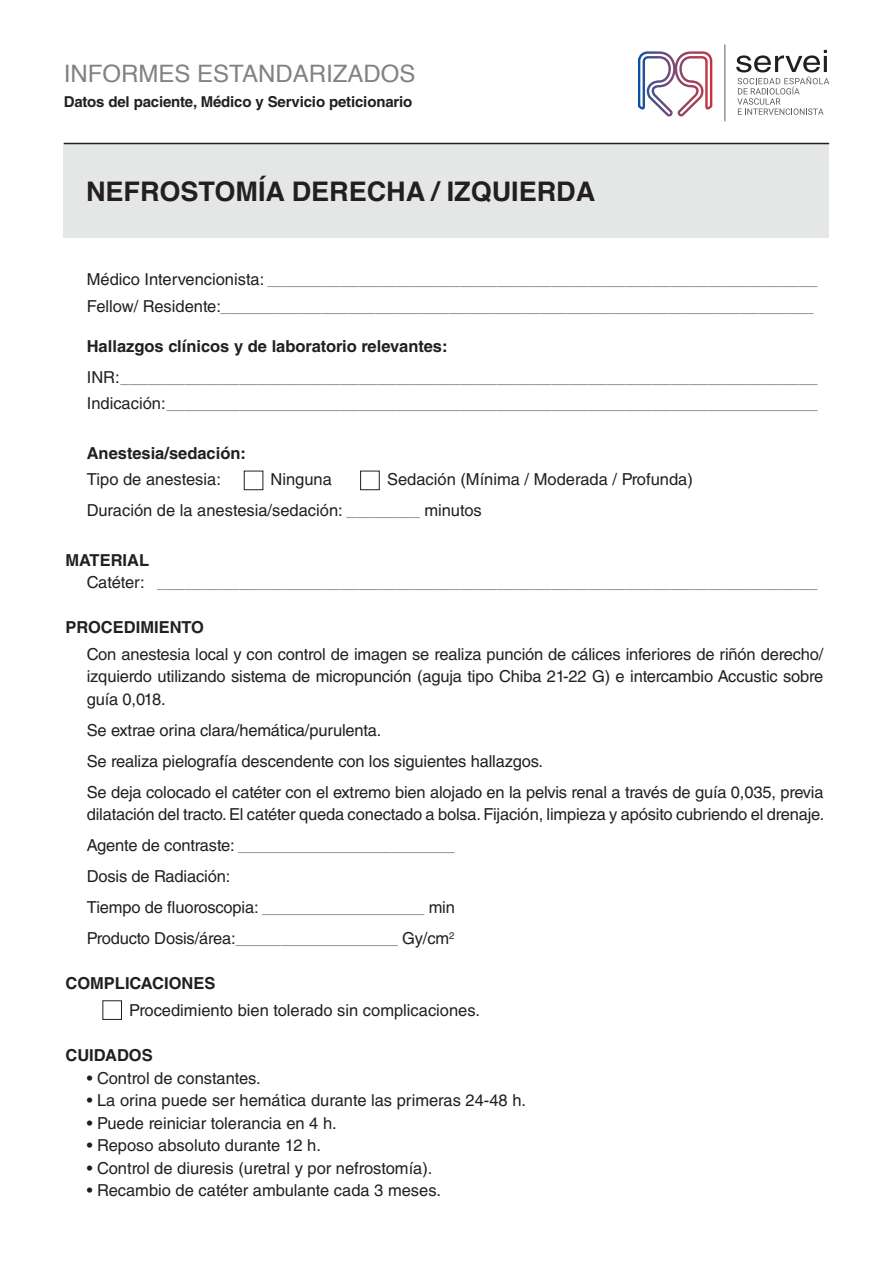
<style>
.page{position:relative;width:893px;height:1263px;background:#fff}
.page>*{position:absolute;margin:0;border:0;box-sizing:border-box;transform-origin:0 0}
.t1{font:700 27px "Helvetica";color:#231f20}
.t2{font:24px "Helvetica";color:#808285}
.t3{font:16.5px/22.5px "Helvetica LT Std";letter-spacing:-.01em;color:#231f20;text-align:justify}
.t4{font:16.5px "Helvetica LT Std";color:#808285}
.t5{font:700 16.5px "Helvetica LT Std";color:#231f20}
.t6{font:700 15px "Helvetica LT Std";letter-spacing:-.01em;color:#231f20}
.s1{color:#231f20}
.s2{color:#808285}
</style>
<div class="page">
<div style="left:64px;top:144px;width:765px;height:94px;background:#e5e7e6"></div>
<hr style="left:724px;top:44px;width:1px;height:77px;background:#5b5e5e">
<svg style="left:638px;top:51px;width:74px;height:65px"></svg>
<svg style="left:736px;top:50px;width:93px;height:65px"></svg>
<hr style="left:824px;top:56px;width:3px;height:16px;background:#231f20">
<hr style="left:64px;top:143px;width:765px;height:1px;background:#231f20">
<div style="left:244px;top:471px;width:19px;height:19px;border:1px solid #231f20"></div>
<div style="left:360px;top:471px;width:20px;height:19px;border:1px solid #231f20"></div>
<div style="left:102px;top:1000px;width:20px;height:20px;border:1px solid #231f20"></div>
<p class="t2" style="left:64px;top:55px;width:353px">INFORMES ESTANDARIZADOS</p>
<p class="t6" style="left:64px;top:92px;width:350px">Datos del paciente, Médico y Servicio peticionario</p>
<p class="t1" style="left:86px;top:170px;width:511px">NEFROSTOMÍA DERECHA / IZQUIERDA</p>
<p class="t4" style="left:87px;top:270px;width:733px"><span class="s1">Médico Intervencionista:</span> ____________________________________________________________</p>
<p class="t4" style="left:87px;top:297px;width:729px"><span class="s1">Fellow/ Residente:</span>_________________________________________________________________</p>
<p class="t5" style="left:87px;top:336px;width:362px">Hallazgos clínicos y de laboratorio relevantes:</p>
<p class="t4" style="left:87px;top:367px;width:733px"><span class="s1">INR:</span>____________________________________________________________________________</p>
<p class="t4" style="left:87px;top:394px;width:733px"><span class="s1">Indicación:</span>_______________________________________________________________________</p>
<p class="t5" style="left:87px;top:443px;width:161px">Anestesia/sedación:</p>
<p class="t3" style="left:87px;top:468px;width:136px">Tipo de anestesia:</p>
<p class="t3" style="left:271px;top:468px;width:63px">Ninguna</p>
<p class="t3" style="left:387px;top:468px;width:307px">Sedación (Mínima / Moderada / Profunda)</p>
<p class="t3" style="left:87px;top:499px;width:397px">Duración de la anestesia/sedación: <span class="s2">________</span> minutos</p>
<p class="t5" style="left:65px;top:550px;width:85px">MATERIAL</p>
<p class="t4" style="left:87px;top:573px;width:733px"><span class="s1">Catéter:</span> ________________________________________________________________________</p>
<p class="t5" style="left:65px;top:617px;width:140px">PROCEDIMIENTO</p>
<p class="t3" style="left:87px;top:643px;width:738px">Con anestesia local y con control de imagen se realiza punción de cálices inferiores de riñón derecho/ izquierdo utilizando sistema de micropunción (aguja tipo Chiba 21-22 G) e intercambio Accustic sobre guía 0,018.</p>
<p class="t3" style="left:87px;top:719px;width:296px">Se extrae orina clara/hemática/purulenta.</p>
<p class="t3" style="left:87px;top:750px;width:458px">Se realiza pielografía descendente con los siguientes hallazgos.</p>
<p class="t3" style="left:87px;top:781px;width:739px">Se deja colocado el catéter con el extremo bien alojado en la pelvis renal a través de guía 0,035, previa dilatación del tracto. El catéter queda conectado a bolsa. Fijación, limpieza y apósito cubriendo el drenaje.</p>
<p class="t4" style="left:87px;top:836px;width:369px"><span class="s1">Agente de contraste:</span> ________________________</p>
<p class="t3" style="left:87px;top:865px;width:145px">Dosis de Radiación:</p>
<p class="t3" style="left:87px;top:896px;width:370px">Tiempo de fluoroscopia: <span class="s2">__________________</span> min</p>
<p class="t3" style="left:87px;top:927px;width:369px">Producto Dosis/área:<span class="s2">__________________</span> Gy/cm<sup>2</sup></p>
<p class="t5" style="left:65px;top:973px;width:151px">COMPLICACIONES</p>
<p class="t3" style="left:129px;top:999px;width:352px">Procedimiento bien tolerado sin complicaciones.</p>
<p class="t5" style="left:65px;top:1045px;width:89px">CUIDADOS</p>
<p class="t3" style="left:87px;top:1066px;width:176px">• Control de constantes.</p>
<p class="t3" style="left:87px;top:1089px;width:441px">• La orina puede ser hemática durante las primeras 24-48 h.</p>
<p class="t3" style="left:87px;top:1111px;width:252px">• Puede reiniciar tolerancia en 4 h.</p>
<p class="t3" style="left:87px;top:1134px;width:236px">• Reposo absoluto durante 12 h.</p>
<p class="t3" style="left:87px;top:1156px;width:347px">• Control de diuresis (uretral y por nefrostomía).</p>
<p class="t3" style="left:87px;top:1179px;width:356px">• Recambio de catéter ambulante cada 3 meses.</p>
</div>
